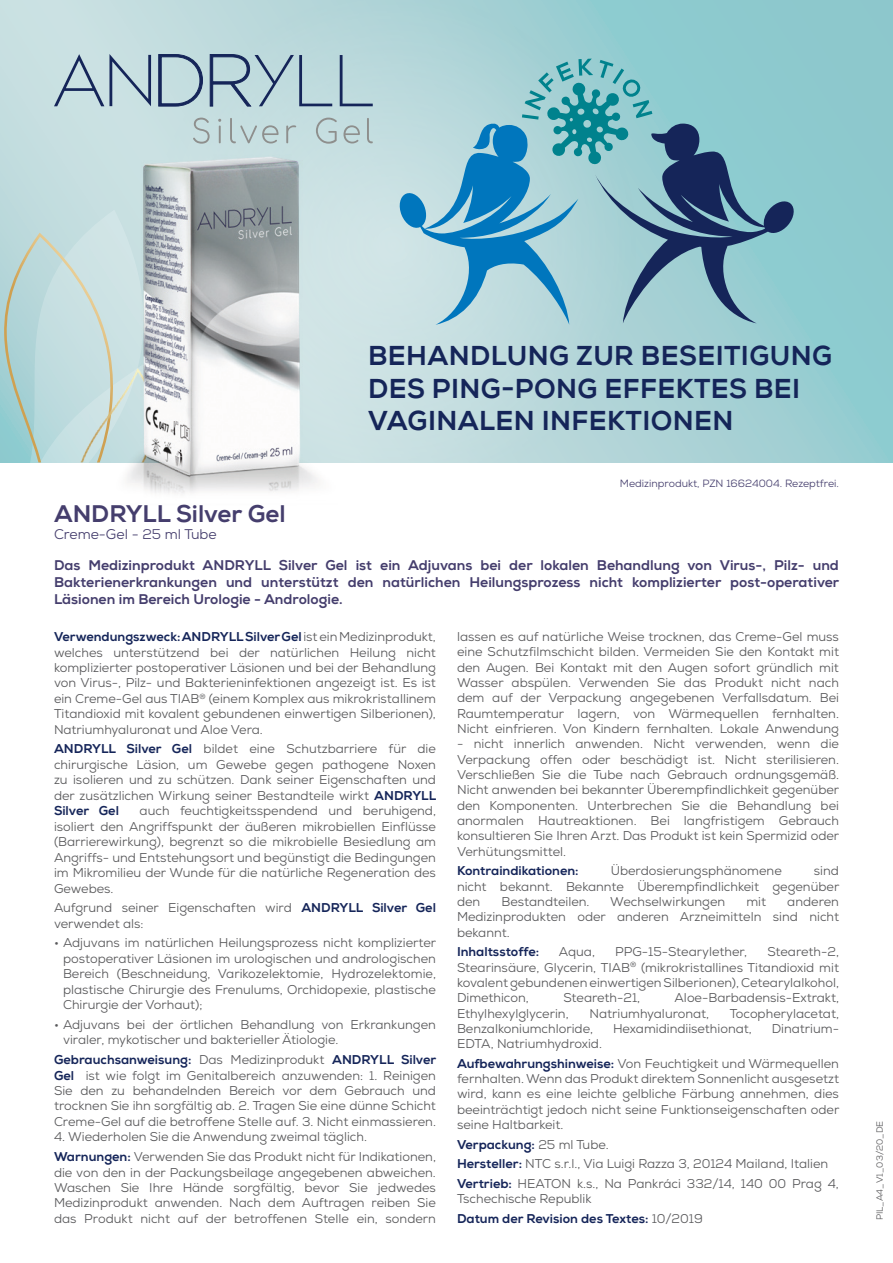
<style>
.page{position:relative;width:893px;height:1263px;background:#fff}
.page>*{position:absolute;margin:0;border:0;box-sizing:border-box;transform-origin:0 0}
.t1{font:800 27.3px/32.4px "Nexa";letter-spacing:.015em;color:#152559}
.t2{font:800 24px "Nexa";color:#453e6d}
.t3{font:800 14.1px/16.8px "Nexa";color:#453e6d;text-align:justify}
.t4{font:14.1px "Nexa";color:#453e6d}
.t5{font:12.75px/15.5px "Nexa";color:#58585a;text-align:justify}
.t6{font:800 12.75px "Nexa";color:#152559}
.t7{font:10.5px "Nexa";color:#453e6d}
.t8{font:9px "Nexa";color:#58585a}
.s1{font-weight:800;color:#152559}
</style>
<div class="page">
<svg style="left:0;top:0;width:893px;height:462px"></svg>
<svg style="left:0;top:210px;width:91px;height:252px"></svg>
<img style="left:78px;top:349px;width:13px;height:113px">
<svg style="left:112px;top:0;width:671px;height:463px"></svg>
<img style="left:91px;top:115px;width:261px;height:379px">
<svg style="left:193px;top:118px;width:180px;height:26px"></svg>
<svg style="left:54px;top:54px;width:97px;height:52px"></svg>
<svg style="left:158px;top:54px;width:215px;height:53px"></svg>
<svg style="left:398px;top:59px;width:398px;height:266px"></svg>
<h1 class="t1" style="left:368px;top:340px;width:466px">BEHANDLUNG ZUR BESEITIGUNG<br>DES PING-PONG EFFEKTES BEI<br>VAGINALEN INFEKTIONEN</h1>
<p class="t7" style="left:620px;top:477px;width:220px">Medizinprodukt, PZN 16624004. Rezeptfrei.</p>
<h2 class="t2" style="left:54px;top:499px;width:233px">ANDRYLL Silver Gel</h2>
<p class="t4" style="left:54px;top:525px;width:164px">Creme-Gel - 25 ml Tube</p>
<p class="t3" style="left:54px;top:557px;width:787px">Das Medizinprodukt ANDRYLL Silver Gel ist ein Adjuvans bei der lokalen Behandlung von Virus-, Pilz- und Bakterienerkrankungen und unterstützt den natürlichen Heilungsprozess nicht komplizierter post-operativer Läsionen im Bereich Urologie - Andrologie.</p>
<p class="t5" style="left:54px;top:629px;width:383px"><span class="s1">Verwendungszweck: ANDRYLL Silver Gel</span> ist ein Medizinprodukt, welches unterstützend bei der natürlichen Heilung nicht komplizierter postoperativer Läsionen und bei der Behandlung von Virus-, Pilz- und Bakterieninfektionen angezeigt ist. Es ist ein Creme-Gel aus TIAB<sup>®</sup> (einem Komplex aus mikrokristallinem Titandioxid mit kovalent gebundenen einwertigen Silberionen), Natriumhyaluronat und Aloe Vera.</p>
<p class="t5" style="left:54px;top:741px;width:384px"><span class="s1">ANDRYLL Silver Gel</span> bildet eine Schutzbarriere für die chirurgische Läsion, um Gewebe gegen pathogene Noxen zu isolieren und zu schützen. Dank seiner Eigenschaften und der zusätzlichen Wirkung seiner Bestandteile wirkt <span class="s1">ANDRYLL Silver Gel</span></p>
<p class="t5" style="left:54px;top:803px;width:383px;text-indent:86px">auch feuchtigkeitsspendend und beruhigend, isoliert den Angriffspunkt der äußeren mikrobiellen Einflüsse (Barrierewirkung), begrenzt so die mikrobielle Besiedlung am Angriffs- und Entstehungsort und begünstigt die Bedingungen im Mikromilieu der Wunde für die natürliche Regeneration des Gewebes.</p>
<p class="t5" style="left:54px;top:900px;width:383px">Aufgrund seiner Eigenschaften wird <span class="s1">ANDRYLL Silver Gel </span>verwendet als:</p>
<p class="t5" style="left:63px;top:935px;width:375px;text-indent:-9px">• Adjuvans im natürlichen Heilungsprozess nicht komplizierter postoperativer Läsionen im urologischen und andrologischen Bereich (Beschneidung, Varikozelektomie, Hydrozelektomie, plastische Chirurgie des Frenulums, Orchidopexie, plastische Chirurgie der Vorhaut);</p>
<p class="t5" style="left:63px;top:1017px;width:374px;text-indent:-9px">• Adjuvans bei der örtlichen Behandlung von Erkrankungen viraler, mykotischer und bakterieller Ätiologie.</p>
<p class="t5" style="left:54px;top:1052px;width:384px"><span class="s1">Gebrauchsanweisung:</span> Das Medizinprodukt <span class="s1">ANDRYLL Silver Gel</span> ist wie folgt im Genitalbereich anzuwenden: 1. Reinigen Sie den zu behandelnden Bereich vor dem Gebrauch und trocknen Sie ihn sorgfältig ab. 2. Tragen Sie eine dünne Schicht Creme-Gel auf die betroffene Stelle auf. 3. Nicht einmassieren.</p>
<p class="t5" style="left:54px;top:1127px;width:383px;line-height:19.6px">4. Wiederholen Sie die Anwendung zweimal täglich.<br><span class="s1">Warnungen:</span> Verwenden Sie das Produkt nicht für Indikationen,</p>
<p class="t5" style="left:54px;top:1164px;width:383px">die von den in der Packungsbeilage angegebenen abweichen.<br>Waschen Sie Ihre Hände sorgfältig, bevor Sie jedwedes Medizinprodukt anwenden. Nach dem Auftragen reiben Sie das Produkt nicht auf der betroffenen Stelle ein, sondern</p>
<p class="t5" style="left:457px;top:629px;width:383px">lassen es auf natürliche Weise trocknen, das Creme-Gel muss eine Schutzfilmschicht bilden. Vermeiden Sie den Kontakt mit den Augen. Bei Kontakt mit den Augen sofort gründlich mit Wasser abspülen. Verwenden Sie das Produkt nicht nach dem auf der Verpackung angegebenen Verfallsdatum. Bei Raumtemperatur lagern, von Wärmequellen fernhalten.<br>Nicht einfrieren. Von Kindern fernhalten. Lokale Anwendung</p>
<p class="t5" style="left:457px;top:736px;width:384px">- nicht innerlich anwenden. Nicht verwenden, wenn die Verpackung offen oder beschädigt ist. Nicht sterilisieren.<br>Verschließen Sie die Tube nach Gebrauch ordnungsgemäß.<br>Nicht anwenden bei bekannter Überempfindlichkeit gegenüber den Komponenten. Unterbrechen Sie die Behandlung bei anormalen Hautreaktionen. Bei langfristigem Gebrauch konsultieren Sie Ihren Arzt. Das Produkt ist kein Spermizid oder Verhütungsmittel.</p>
<p class="t6" style="left:457px;top:863px;width:123px">Kontraindikationen:</p>
<p class="t5" style="left:611px;top:863px;width:173px">Überdosierungsphänomene</p>
<p class="t5" style="left:457px;top:863px;width:384px;text-indent:357px">sind nicht bekannt. Bekannte Überempfindlichkeit gegenüber den</p>
<p class="t5" style="left:501px;top:894px;width:90px">Bestandteilen.</p>
<p class="t5" style="left:610px;top:894px;width:116px">Wechselwirkungen</p>
<p class="t5" style="left:746px;top:894px;width:21px">mit</p>
<p class="t5" style="left:457px;top:894px;width:383px;text-indent:330px">anderen Medizinprodukten oder anderen Arzneimitteln sind nicht bekannt.</p>
<p class="t6" style="left:457px;top:944px;width:84px">Inhaltsstoffe:</p>
<p class="t5" style="left:559px;top:944px;width:38px">Aqua,</p>
<p class="t5" style="left:615px;top:944px;width:134px">PPG-15-Stearylether,</p>
<p class="t5" style="left:457px;top:944px;width:383px;text-indent:310px">Steareth-2, Stearinsäure, Glycerin, TIAB<sup>®</sup> (mikrokristallines Titandioxid mit kovalent gebundenen einwertigen Silberionen), Cetearylalkohol, Dimethicon,</p>
<p class="t5" style="left:563px;top:990px;width:78px">Steareth-21,</p>
<p class="t5" style="left:674px;top:990px;width:166px">Aloe-Barbadensis-Extrakt,</p>
<p class="t5" style="left:457px;top:1005px;width:113px">Ethylhexylglycerin,</p>
<p class="t5" style="left:590px;top:1005px;width:121px">Natriumhyaluronat,</p>
<p class="t5" style="left:730px;top:1005px;width:111px">Tocopherylacetat,</p>
<p class="t5" style="left:457px;top:1021px;width:138px">Benzalkoniumchloride,</p>
<p class="t5" style="left:613px;top:1021px;width:140px">Hexamidindiisethionat,</p>
<p class="t5" style="left:772px;top:1021px;width:69px">Dinatrium-</p>
<p class="t5" style="left:457px;top:1034px;width:383px;line-height:19.6px">EDTA, Natriumhydroxid.<br><span class="s1">Aufbewahrungshinweise:</span> Von Feuchtigkeit und Wärmequellen</p>
<p class="t5" style="left:457px;top:1071px;width:384px">fernhalten. Wenn das Produkt direktem Sonnenlicht ausgesetzt wird, kann es eine leichte gelbliche Färbung annehmen, dies beeinträchtigt jedoch nicht seine Funktionseigenschaften oder seine Haltbarkeit.</p>
<p class="t5" style="left:457px;top:1134px;width:383px;line-height:19.6px;text-align:left"><span class="s1">Verpackung:</span> 25 ml Tube.<br><span class="s1">Hersteller:</span> NTC s.r.l., Via Luigi Razza 3, 20124 Mailand, Italien<br><span class="s1">Vertrieb:</span> HEATON k.s., Na Pankráci 332/14, 140 00 Prag 4,</p>
<p class="t5" style="left:457px;top:1189px;width:247px;line-height:19.6px">Tschechische Republik<br><span class="s1">Datum der Revision des Textes:</span> 10/2019</p>
<p class="t8" style="left:874px;top:1220px;width:101px;rotate:-90deg">PIL_A4_V1_03/20_DE</p>
</div>
